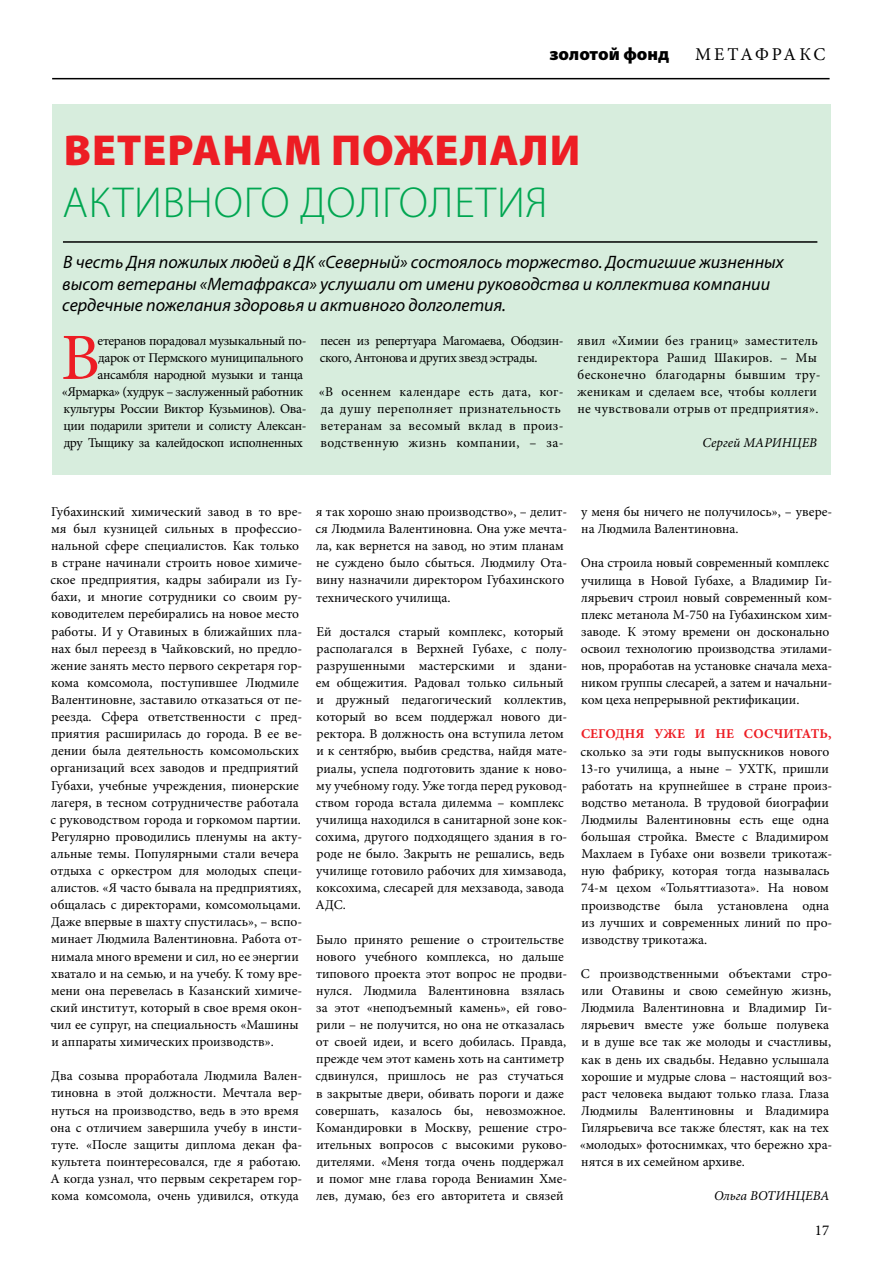
<style>
.page{position:relative;width:893px;height:1263px;background:#fff}
.page>*{position:absolute;margin:0;border:0;box-sizing:border-box;transform-origin:0 0}
.t1{font:66.15px "Minion Pro";color:#ed1d24}
.t2{font:300 43.5px "Myriad Pro";letter-spacing:.02em;color:#00a651}
.t3{font:900 43.5px "Myriad Pro";letter-spacing:.02em;color:#ed1d24}
.t4{font:italic 18px/21.6px "Myriad Pro";color:#000}
.t5{font:900 18px "Myriad Pro";color:#000}
.t6{font:18px "Minion Pro";letter-spacing:.15em;color:#000}
.t7{font:15px "Minion Pro";color:#000}
.t8{font:13.5px/17.1px "Minion Pro";color:#000}
.t9{font:13.5px/17.1px "Minion Pro";letter-spacing:-.03em;color:#000;text-align:right}
.t10{font:13.5px/17.1px "Minion Pro";letter-spacing:.02em;color:#000}
.t11{font:italic 13.5px "Minion Pro";color:#000}
.t12{font:700 13.5px "Minion Pro";letter-spacing:.01em;color:#ed1d24}
</style>
<div class="page">
<div style="left:52px;top:104px;width:779px;height:371px;background:#d7eddd"></div>
<hr style="left:52px;top:78px;width:778px;height:1px;background:#000">
<hr style="left:63px;top:241px;width:754px;height:2px;background:#000">
<h3 class="t5" style="left:549px;top:42px;width:121px">золотой фонд</h3>
<h3 class="t6" style="left:695px;top:42px;width:75px">МЕТАфракс</h3>
<h2 class="t3" style="left:64px;top:121px;width:518px">ВЕТЕРАНАМ ПОЖЕЛАЛИ</h2>
<h2 class="t2" style="left:62px;top:176px;width:487px">АКТИВНОГО ДОЛГОЛЕТИЯ</h2>
<h3 class="t4" style="left:62px;top:251px;width:723px">В честь Дня пожилых людей в ДК «Северный» состоялось торжество. Достигшие жизненных высот ветераны «Метафракса» услушали от имени руководства и коллектива компании сердечные пожелания здоровья и активного долголетия.</h3>
<h1 class="t1" style="left:61px;top:313px;width:40px">В</h1>
<p class="t9" style="left:62px;top:332px;width:246px">етеранов порадовал музыкальный по‑<br>дарок от Пермского муниципального ансамбля народной музыки и танца «Ярмарка» (худрук – заслуженный работник культуры России Виктор Кузьминов). Ова‑ ции подарили зрители и солисту Алексан‑ дру Тыщику за калейдоскоп исполненных</p>
<p class="t9" style="left:320px;top:332px;width:245px;text-align:left">песен из репертуара Магомаева, Ободзин‑ ского, Антонова и других звезд эстрады.</p>
<p class="t10" style="left:577px;top:332px;width:245px">явил «Химии без границ» заместитель гендиректора Рашид Шакиров. – Мы бесконечно благодарны бывшим тру‑ женикам и сделаем все, чтобы коллеги не чувствовали отрыв от предприятия».</p>
<p class="t11" style="left:702px;top:434px;width:116px">Сергей МАРИНЦЕВ</p>
<p class="t10" style="left:319px;top:383px;width:246px">«В осеннем календаре есть дата, ког‑ да душу переполняет признательность ветеранам за весомый вклад в произ‑ водственную жизнь компании, – за‑</p>
<p class="t8" style="left:50px;top:503px;width:253px">Губахинский химический завод в то вре‑ мя был кузницей сильных в профессио‑ нальной сфере специалистов. Как только в стране начинали строить новое химиче‑ ское предприятия, кадры забирали из Гу‑ бахи, и многие сотрудники со своим ру‑ ководителем перебирались на новое место работы. И у Отавиных в ближайших пла‑ нах был переезд в Чайковский, но предло‑ жение занять место первого секретаря гор‑ кома комсомола, поступившее Людмиле Валентиновне, заставило отказаться от пе‑ реезда. Сфера ответственности с пред‑ приятия расширилась до города. В ее ве‑ дении была деятельность комсомольских организаций всех заводов и предприятий Губахи, учебные учреждения, пионерские лагеря, в тесном сотрудничестве работала с руководством города и горкомом партии.<br>Регулярно проводились пленумы на акту‑ альные темы. Популярными стали вечера отдыха с оркестром для молодых специ‑ алистов. «Я часто бывала на предприятиях, общалась с директорами, комсомольцами.<br>Даже впервые в шахту спустилась», – вспо‑ минает Людмила Валентиновна. Работа от‑ нимала много времени и сил, но ее энергии хватало и на семью, и на учебу. К тому вре‑ мени она перевелась в Казанский химиче‑ ский институт, который в свое время окон‑ чил ее супруг, на специальность «Машины и аппараты химических производств».</p>
<p class="t8" style="left:50px;top:1067px;width:253px">Два созыва проработала Людмила Вален‑ тиновна в этой должности. Мечтала вер‑ нуться на производство, ведь в это время она с отличием завершила учебу в инсти‑ туте. «После защиты диплома декан фа‑ культета поинтересовался, где я работаю.<br>А когда узнал, что первым секретарем гор‑ кома комсомола, очень удивился, откуда</p>
<p class="t8" style="left:315px;top:503px;width:253px">я так хорошо знаю производство», – делит‑ ся Людмила Валентиновна. Она уже мечта‑ ла, как вернется на завод, но этим планам не суждено было сбыться. Людмилу Ота‑ вину назначили директором Губахинского технического училища.</p>
<p class="t8" style="left:315px;top:623px;width:253px">Ей достался старый комплекс, который располагался в Верхней Губахе, с полу‑ разрушенными мастерскими и здани‑ ем общежития. Радовал только сильный и дружный педагогический коллектив, который во всем поддержал нового ди‑ ректора. В должность она вступила летом и к сентябрю, выбив средства, найдя мате‑ риалы, успела подготовить здание к ново‑ му учебному году. Уже тогда перед руковод‑ ством города встала дилемма – комплекс училища находился в санитарной зоне кок‑ сохима, другого подходящего здания в го‑ роде не было. Закрыть не решались, ведь училище готовило рабочих для химзавода, коксохима, слесарей для мехзавода, завода АДС.</p>
<p class="t8" style="left:315px;top:931px;width:253px">Было принято решение о строительстве нового учебного комплекса, но дальше типового проекта этот вопрос не продви‑ нулся. Людмила Валентиновна взялась за этот «неподъемный камень», ей гово‑ рили – не получится, но она не отказалась от своей идеи, и всего добилась. Правда, прежде чем этот камень хоть на сантиметр сдвинулся, пришлось не раз стучаться в закрытые двери, обивать пороги и даже совершать, казалось бы, невозможное.<br>Командировки в Москву, решение стро‑ ительных вопросов с высокими руково‑ дителями. «Меня тогда очень поддержал и помог мне глава города Вениамин Хме‑ лев, думаю, без его авторитета и связей</p>
<p class="t8" style="left:581px;top:503px;width:253px">у меня бы ничего не получилось», – увере‑ на Людмила Валентиновна.</p>
<p class="t8" style="left:581px;top:555px;width:253px">Она строила новый современный комплекс училища в Новой Губахе, а Владимир Ги‑ лярьевич строил новый современный ком‑ плекс метанола М-750 на Губахинском хим‑ заводе. К этому времени он досконально освоил технологию производства этилами‑ нов, проработав на установке сначала меха‑ ником группы слесарей, а затем и начальни‑ ком цеха непрерывной ректификации.</p>
<p class="t12" style="left:581px;top:725px;width:252px">Сегодня уже и не сосчитать,</p>
<p class="t8" style="left:580px;top:743px;width:253px">сколько за эти годы выпускников нового 13‑го училища, а ныне – УХТК, пришли работать на крупнейшее в стране произ‑ водство метанола. В трудовой биографии Людмилы Валентиновны есть еще одна большая стройка. Вместе с Владимиром Махлаем в Губахе они возвели трикотаж‑ ную фабрику, которая тогда называлась 74‑м цехом «Тольяттиазота». На новом производстве была установлена одна из лучших и современных линий по про‑ изводству трикотажа.</p>
<p class="t8" style="left:580px;top:965px;width:254px">С производственными объектами стро‑ или Отавины и свою семейную жизнь, Людмила Валентиновна и Владимир Ги‑ лярьевич вместе уже больше полувека и в душе все так же молоды и счастливы, как в день их свадьбы. Недавно услышала хорошие и мудрые слова – настоящий воз‑ раст человека выдают только глаза. Глаза Людмилы Валентиновны и Владимира Гилярьевича все также блестят, как на тех «молодых» фотоснимках, что бережно хра‑ нятся в их семейном архиве.</p>
<p class="t11" style="left:714px;top:1187px;width:117px">Ольга ВОТИНЦЕВА</p>
<p class="t7" style="left:815px;top:1220px;width:16px">17</p>
</div>
